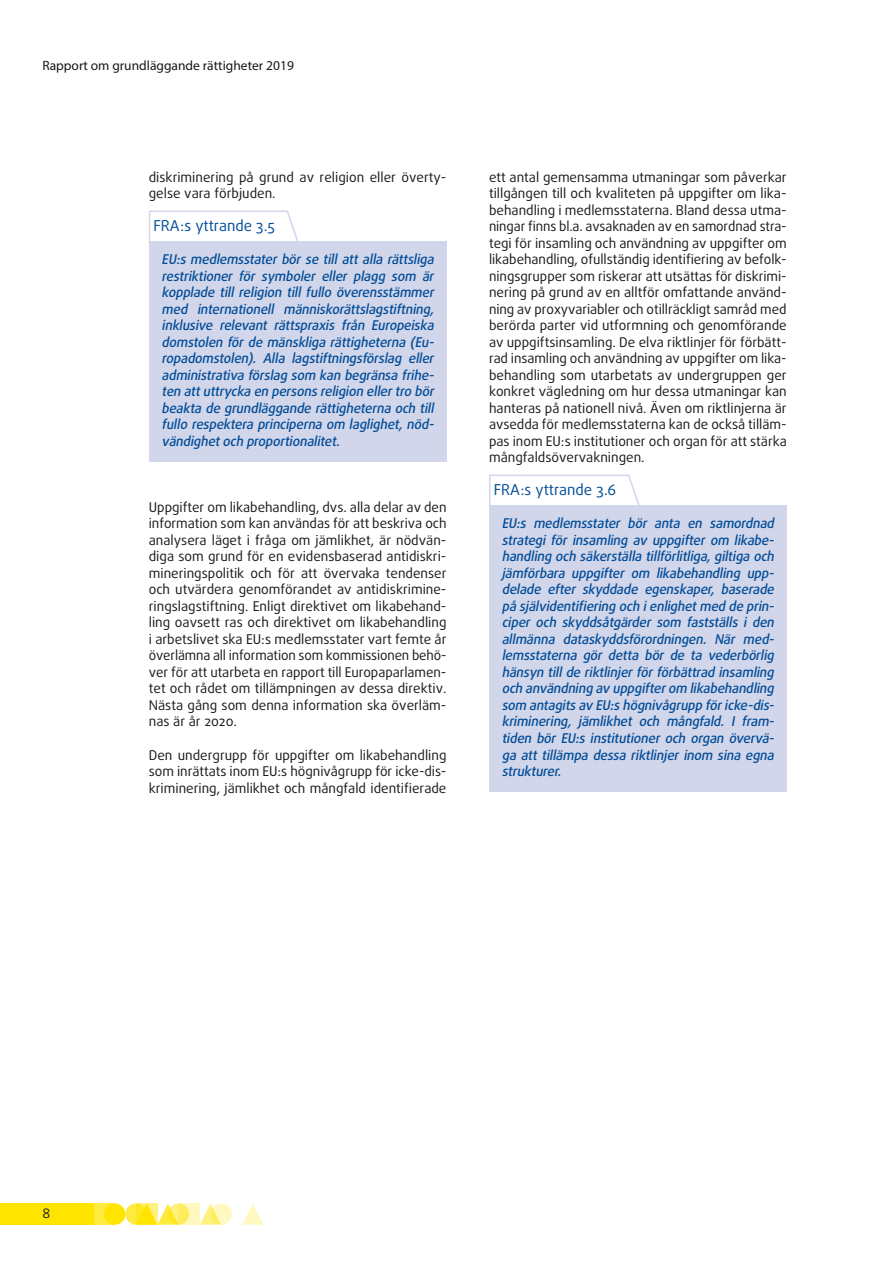
<style>
.page{position:relative;width:893px;height:1263px;background:#fff}
.page>*{position:absolute;margin:0;border:0;box-sizing:border-box;transform-origin:0 0}
.opinion_header_sw{font:15px "Daxline Pro";color:#004c98}
.body_text{font:13.5px/16.5px "Daxline Pro";color:#1a171c;text-align:justify}
.opinion_text_SW_last{font:italic 500 13.5px/16.5px "Daxline Pro";letter-spacing:-.01em;color:#004c98;text-align:justify}
.t1{font:13.5px "Myriad Pro";color:#1a171c}
</style>
<div class="page">
<svg style="left:125px;top:1203px;width:22px;height:22px"></svg>
<div style="left:94px;top:1203px;width:21px;height:22px;background:#ffea40"></div>
<div style="left:0;top:1203px;width:94px;height:22px;background:#ffe400"></div>
<svg style="left:200px;top:1203px;width:18px;height:22px"></svg>
<svg style="left:242px;top:1204px;width:21px;height:21px"></svg>
<div style="left:104px;top:1203px;width:21px;height:22px;background:#ffe400;border-radius:50%"></div>
<svg style="left:157px;top:1203px;width:18px;height:22px"></svg>
<svg style="left:168px;top:1203px;width:21px;height:22px"></svg>
<svg style="left:210px;top:1203px;width:22px;height:22px"></svg>
<svg style="left:136px;top:1203px;width:21px;height:22px"></svg>
<svg style="left:179px;top:1203px;width:21px;height:22px"></svg>
<div style="left:149px;top:241px;width:297px;height:221px;background:#d2d6ea"></div>
<div style="left:489px;top:505px;width:298px;height:287px;background:#d2d6ea"></div>
<svg style="left:149px;top:210px;width:149px;height:31px"></svg>
<svg style="left:489px;top:474px;width:151px;height:31px"></svg>
<p class="t1" style="left:43px;top:57px;width:253px">Rapport om grundläggande rättigheter 2019</p>
<p class="body_text" style="left:149px;top:169px;width:299px">diskriminering på grund av religion eller överty&shy;gelse vara förbjuden.</p>
<p class="opinion_header_sw" style="left:153px;top:216px;width:123px">FRA:s yttrande 3.5</p>
<p class="opinion_text_SW_last" style="left:162px;top:251px;width:277px">EU:s medlemsstater bör se till att alla rättsliga restriktioner för symboler eller plagg som är kopplade till religion till fullo överensstämmer med internationell människorättslagstiftning, inklusive relevant rättspraxis från Europeiska domstolen för de mänskliga rättigheterna (Eu&shy;ropadomstolen). Alla lagstiftningsförslag eller administrativa förslag som kan begränsa frihe&shy;ten attuttrycka en personsreligion ellertro bör beakta de grundläggande rättigheterna och till fullo respektera principerna om laglighet, nöd&shy;vändighetoch proportionalitet.</p>
<p class="body_text" style="left:149px;top:499px;width:299px">Uppgifter om likabehandling, dvs. alla delar av den information som kan användas för att beskriva och analysera läget i fråga om jämlikhet, är nödvän&shy;diga som grund för en evidensbaserad antidiskri&shy;mineringspolitik och för att övervaka tendenser och utvärdera genomförandet av antidiskrimine&shy;ringslagstiftning. Enligt direktivet om likabehand&shy;ling oavsett ras och direktivet om likabehandling i arbetslivet ska EU:s medlemsstater vart femte år överlämna all information som kommissionen behö&shy;ver för att utarbeta en rapport till Europaparlamen&shy;tet och rådet om tillämpningen av dessa direktiv.<br>Nästa gång som denna information ska överläm&shy;nas är år 2020.</p>
<p class="body_text" style="left:149px;top:746px;width:299px">Den undergrupp för uppgifter om likabehandling som inrättats inom EU:s högnivågrupp för icke-dis&shy;kriminering, jämlikhet och mångfald identifierade</p>
<p class="body_text" style="left:489px;top:169px;width:299px">ett antal gemensamma utmaningar som påverkar tillgången till och kvaliteten på uppgifter om lika&shy;behandling i medlemsstaterna. Bland dessa utma&shy;ningar finns bl.a. avsaknaden av en samordnad stra&shy;tegi för insamling och användning av uppgifter om likabehandling, ofullständig identifiering av befolk&shy;ningsgrupper som riskerar att utsättas för diskrimi&shy;nering på grund av en alltför omfattande använd&shy;ning av proxyvariabler och otillräckligt samråd med berörda parter vid utformning och genomförande av uppgiftsinsamling. De elva riktlinjer för förbätt&shy;rad insamling och användning av uppgifter om lika&shy;behandling som utarbetats av undergruppen ger konkret vägledning om hur dessa utmaningar kan hanteras på nationell nivå. Även om riktlinjerna är avsedda för medlemsstaterna kan de också tilläm&shy;pas inom EU:s institutioner och organ för att stärka mångfaldsövervakningen.</p>
<p class="opinion_header_sw" style="left:494px;top:480px;width:124px">FRA:s yttrande 3.6</p>
<p class="opinion_text_SW_last" style="left:502px;top:515px;width:277px">EU:s medlemsstater bör anta en samordnad strategi för insamling av uppgifter om likabe&shy;handling och säkerställa tillförlitliga,giltiga och jämförbara uppgifter om likabehandling upp&shy;delade efter skyddade egenskaper, baserade på självidentifiering och ienlighetmed de prin&shy;ciper och skyddsåtgärder som fastställs i den allmänna dataskyddsförordningen. När med&shy;lemsstaterna gör detta bör de ta vederbörlig hänsyn tillde riktlinjerförförbättrad insamling och användning av uppgifterom likabehandling som antagitsav EU:shögnivågrupp föricke-dis&shy;kriminering, jämlikhet och mångfald. I fram&shy;tiden bör EU:s institutioner och organ övervä&shy;ga att tillämpa dessa riktlinjer inom sina egna strukturer.</p>
<p class="body_text" style="left:43px;top:1205px;width:9px">8</p>
</div>
